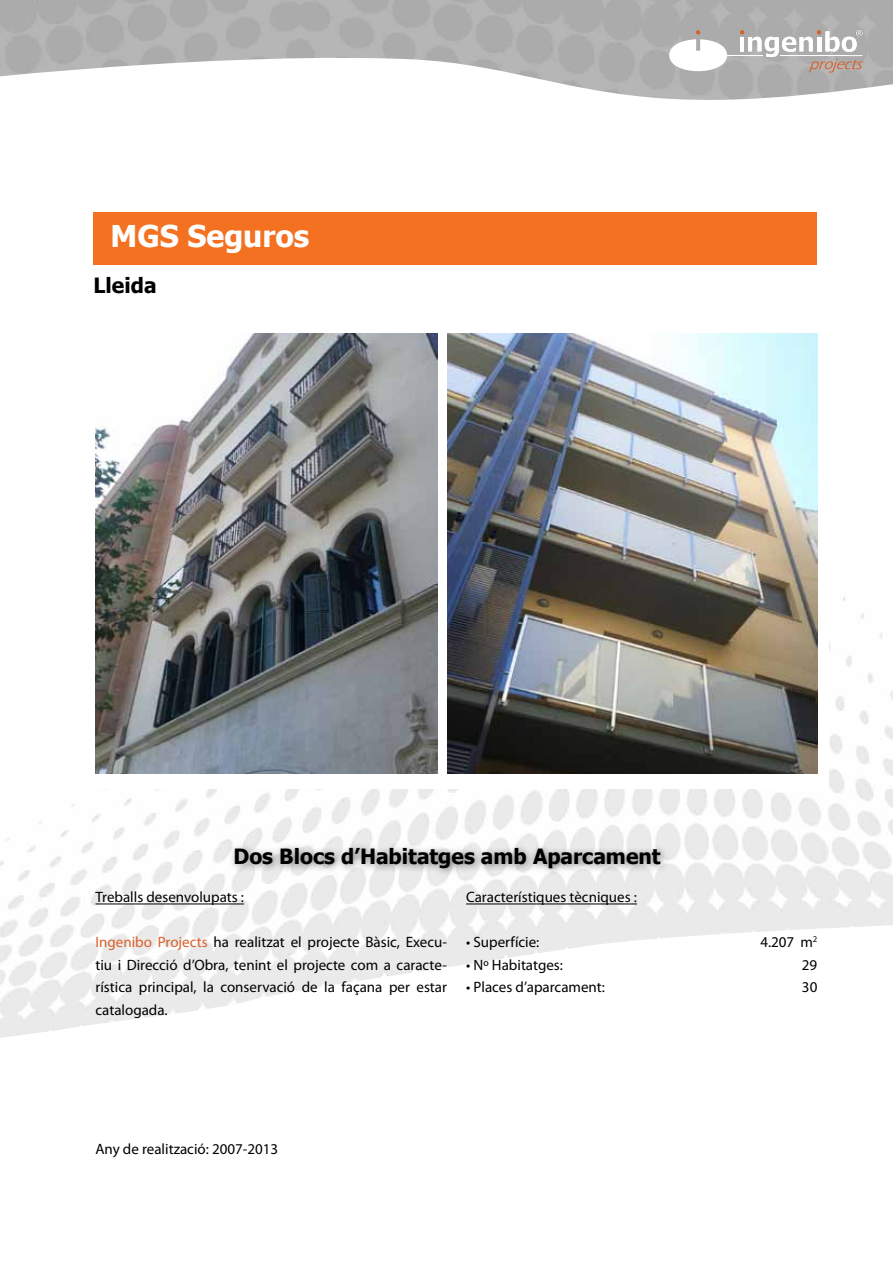
<style>
.page{position:relative;width:893px;height:1263px;background:#fff}
.page>*{position:absolute;margin:0;border:0;box-sizing:border-box;transform-origin:0 0}
.t1{font:700 30px "Tahoma";color:#fff}
.t2{font:700 21px "Tahoma";color:#000}
.t3{font:15px/22.5px "Myriad Pro";color:#000;text-align:justify}
.s1{color:#d96028}
</style>
<div class="page">
<img style="left:0;top:597px;width:893px;height:441px">
<div style="left:88px;top:326px;width:741px;height:463px;background:#fff"></div>
<img style="left:299px;top:0;width:594px;height:100px">
<svg style="left:669px;top:30px;width:194px;height:47px"></svg>
<hr style="left:95px;top:903px;width:149px;height:1px;background:#000">
<hr style="left:466px;top:903px;width:171px;height:1px;background:#000">
<div style="left:229px;top:841px;width:441px;height:37px;background:#000;opacity:.5"></div>
<div style="left:94px;top:212px;width:723px;height:52px;background:#f37121"></div>
<img style="left:95px;top:333px;width:342px;height:441px">
<img style="left:447px;top:333px;width:370px;height:441px">
<h1 class="t1" style="left:111px;top:215px;width:200px">MGS Seguros</h1>
<h2 class="t2" style="left:94px;top:271px;width:64px">Lleida</h2>
<h2 class="t2" style="left:233px;top:842px;width:429px">Dos Blocs d’Habitatges amb Aparcament</h2>
<p class="t3" style="left:95px;top:886px;width:150px">Treballs desenvolupats :</p>
<p class="t3" style="left:95px;top:931px;width:353px"><span class="s1">Ingenibo Projects</span> ha realitzat el projecte Bàsic, Execu&shy;tiu i Direcció d’Obra, tenint el projecte com a caracte&shy;rística principal, la conservació de la façana per estar catalogada.</p>
<p class="t3" style="left:466px;top:886px;width:172px">Característiques tècniques :</p>
<p class="t3" style="left:466px;top:931px;width:75px">• Superfície:</p>
<p class="t3" style="left:760px;top:931px;width:58px">4.207 m<sup>2</sup></p>
<p class="t3" style="left:466px;top:953px;width:98px">• Nº Habitatges:</p>
<p class="t3" style="left:802px;top:953px;width:17px">29</p>
<p class="t3" style="left:466px;top:976px;width:140px">• Places d’aparcament:</p>
<p class="t3" style="left:802px;top:976px;width:17px">30</p>
<p class="t3" style="left:95px;top:1138px;width:184px">Any de realització: 2007-2013</p>
</div>
